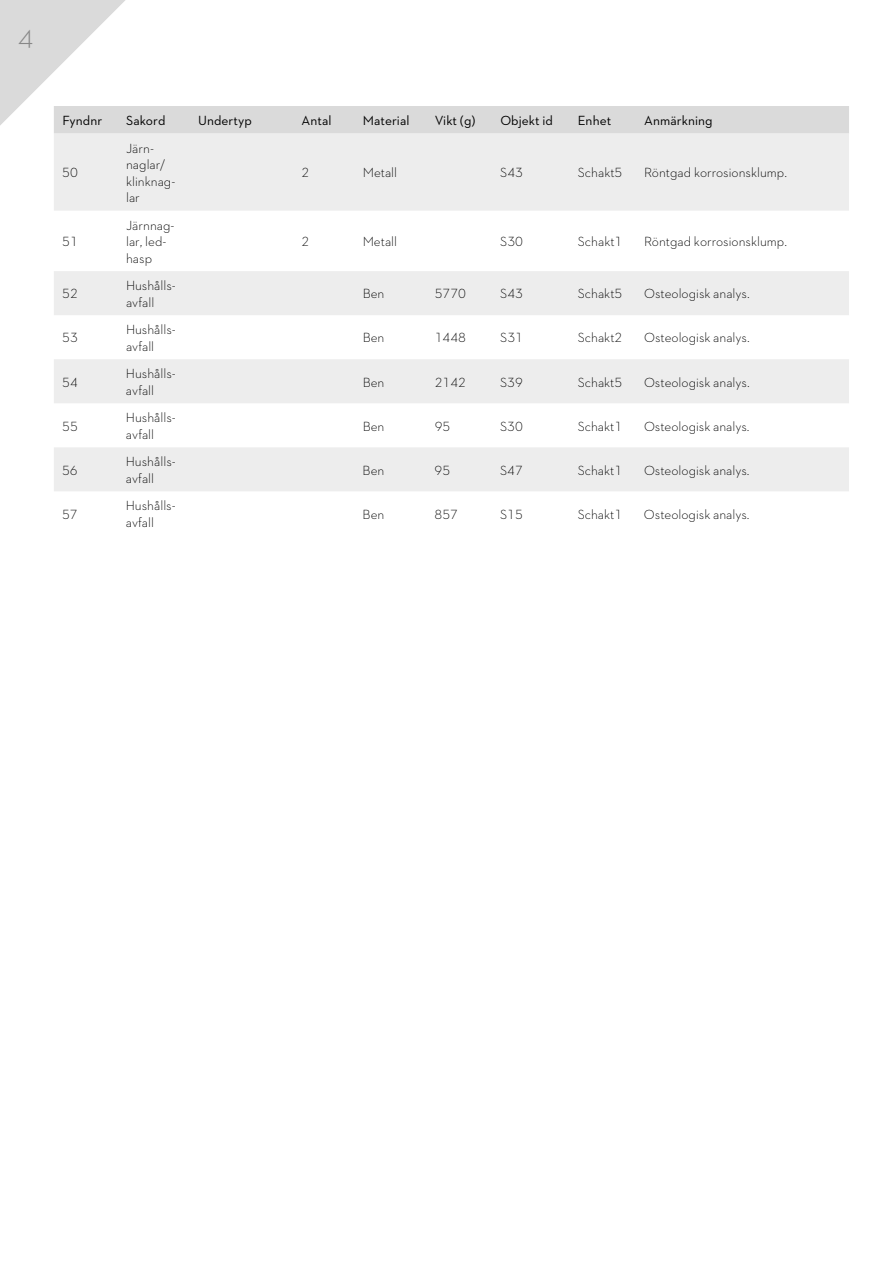
<style>
.page{position:relative;width:893px;height:1263px;background:#fff}
.page>*{position:absolute;margin:0;border:0;box-sizing:border-box;transform-origin:0 0}
.t1{font:300 30px "Neutraface Text";color:#878787}
.t2{font:300 13.5px/16.5px "Neutraface 2 Text";color:#000}
.t3{font:13.5px "Neutraface 2 Text";letter-spacing:.005em;color:#000}
</style>
<div class="page">
<svg style="left:0;top:0;width:849px;height:134px"></svg>
<svg style="left:54px;top:134px;width:795px;height:357px;fill:#ededed"></svg>
<h1 class="t1" style="left:18px;top:16px;width:17px">4</h1>
<p class="t3" style="left:62px;top:112px;width:41px">Fyndnr</p>
<p class="t3" style="left:126px;top:112px;width:41px">Sakord</p>
<p class="t3" style="left:198px;top:112px;width:55px">Undertyp</p>
<p class="t3" style="left:302px;top:112px;width:32px">Antal</p>
<p class="t3" style="left:363px;top:112px;width:48px">Material</p>
<p class="t3" style="left:435px;top:112px;width:42px">Vikt (g)</p>
<p class="t3" style="left:500px;top:112px;width:54px">Objekt id</p>
<p class="t3" style="left:578px;top:112px;width:35px">Enhet</p>
<p class="t3" style="left:644px;top:112px;width:70px">Anmärkning</p>
<p class="t2" style="left:62px;top:164px;width:17px">50</p>
<p class="t2" style="left:62px;top:233px;width:17px">51</p>
<p class="t2" style="left:126px;top:140px;width:51px">Järn&shy;naglar/ klinknag&shy;lar</p>
<p class="t2" style="left:126px;top:217px;width:50px">Järnnag&shy;lar, led&shy;hasp</p>
<p class="t2" style="left:302px;top:164px;width:9px">2</p>
<p class="t2" style="left:363px;top:164px;width:36px">Metall</p>
<p class="t2" style="left:500px;top:164px;width:24px">S43</p>
<p class="t2" style="left:578px;top:164px;width:46px">Schakt5</p>
<p class="t2" style="left:644px;top:164px;width:144px">Röntgad korrosionsklump.</p>
<p class="t2" style="left:301px;top:233px;width:9px">2</p>
<p class="t2" style="left:363px;top:233px;width:36px">Metall</p>
<p class="t2" style="left:500px;top:233px;width:24px">S30</p>
<p class="t2" style="left:578px;top:233px;width:46px">Schakt1</p>
<p class="t2" style="left:644px;top:233px;width:144px">Röntgad korrosionsklump.</p>
<p class="t2" style="left:62px;top:285px;width:17px">52</p>
<p class="t2" style="left:126px;top:277px;width:51px">Hushålls&shy;avfall</p>
<p class="t2" style="left:363px;top:285px;width:23px">Ben</p>
<p class="t2" style="left:435px;top:285px;width:33px">5770</p>
<p class="t2" style="left:500px;top:285px;width:24px">S43</p>
<p class="t2" style="left:578px;top:285px;width:46px">Schakt5</p>
<p class="t2" style="left:644px;top:285px;width:107px">Osteologisk analys.</p>
<p class="t2" style="left:62px;top:329px;width:17px">53</p>
<p class="t2" style="left:126px;top:321px;width:51px">Hushålls&shy;avfall</p>
<p class="t2" style="left:363px;top:329px;width:23px">Ben</p>
<p class="t2" style="left:435px;top:329px;width:33px">1448</p>
<p class="t2" style="left:500px;top:329px;width:24px">S31</p>
<p class="t2" style="left:578px;top:329px;width:46px">Schakt2</p>
<p class="t2" style="left:644px;top:329px;width:107px">Osteologisk analys.</p>
<p class="t2" style="left:62px;top:373px;width:17px">54</p>
<p class="t2" style="left:126px;top:365px;width:51px">Hushålls&shy;avfall</p>
<p class="t2" style="left:363px;top:373px;width:23px">Ben</p>
<p class="t2" style="left:435px;top:373px;width:33px">2142</p>
<p class="t2" style="left:500px;top:373px;width:24px">S39</p>
<p class="t2" style="left:578px;top:373px;width:46px">Schakt5</p>
<p class="t2" style="left:644px;top:373px;width:107px">Osteologisk analys.</p>
<p class="t2" style="left:62px;top:418px;width:17px">55</p>
<p class="t2" style="left:126px;top:409px;width:51px">Hushålls&shy;avfall</p>
<p class="t2" style="left:363px;top:418px;width:23px">Ben</p>
<p class="t2" style="left:435px;top:418px;width:17px">95</p>
<p class="t2" style="left:500px;top:418px;width:24px">S30</p>
<p class="t2" style="left:578px;top:418px;width:46px">Schakt1</p>
<p class="t2" style="left:644px;top:418px;width:107px">Osteologisk analys.</p>
<p class="t2" style="left:62px;top:462px;width:17px">56</p>
<p class="t2" style="left:126px;top:453px;width:51px">Hushålls&shy;avfall</p>
<p class="t2" style="left:363px;top:462px;width:23px">Ben</p>
<p class="t2" style="left:435px;top:462px;width:17px">95</p>
<p class="t2" style="left:500px;top:462px;width:24px">S47</p>
<p class="t2" style="left:578px;top:462px;width:46px">Schakt1</p>
<p class="t2" style="left:644px;top:462px;width:107px">Osteologisk analys.</p>
<p class="t2" style="left:62px;top:506px;width:17px">57</p>
<p class="t2" style="left:126px;top:497px;width:51px">Hushålls&shy;avfall</p>
<p class="t2" style="left:363px;top:506px;width:23px">Ben</p>
<p class="t2" style="left:435px;top:506px;width:25px">857</p>
<p class="t2" style="left:500px;top:506px;width:24px">S15</p>
<p class="t2" style="left:578px;top:506px;width:46px">Schakt1</p>
<p class="t2" style="left:644px;top:506px;width:107px">Osteologisk analys.</p>
</div>
